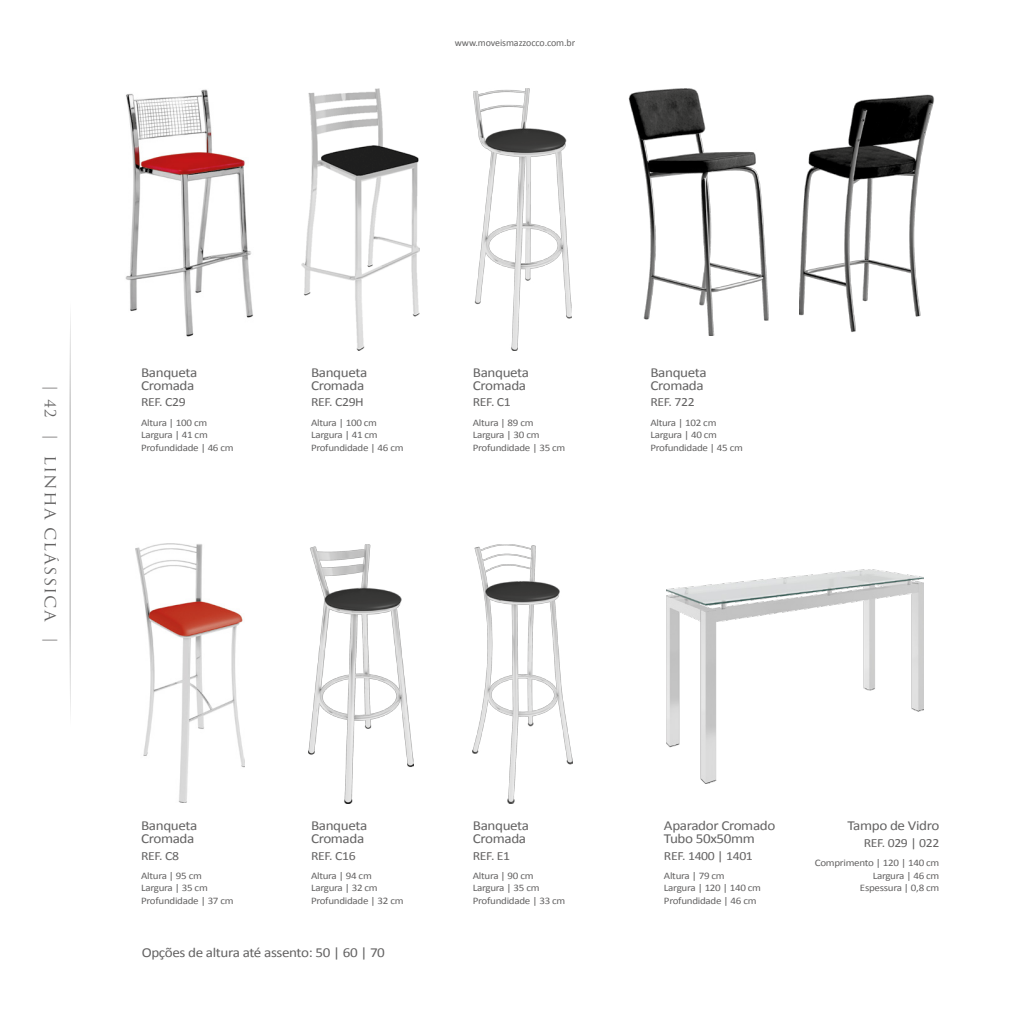
<style>
.page{position:relative;width:1028px;height:1028px;background:#fff}
.page>*{position:absolute;margin:0;border:0;box-sizing:border-box;transform-origin:0 0}
.t1{font:15px "Trajan Pro 3";letter-spacing:.06em;color:#646363;scale:1.1 1}
.t2{font:15px "Trajan Pro 3";letter-spacing:.06em;color:#646363}
.t3{font:13.75px/12.5px "Calibri";letter-spacing:-.025em;color:#646363;scale:1.1 1}
.t4{font:12.5px "Calibri";letter-spacing:-.025em;color:#646363;scale:1.1 1}
.t5{font:10px/12.5px "Calibri";letter-spacing:-.025em;color:#646363;scale:1.1 1}
.t6{font:10px "Calibri";letter-spacing:-.025em;color:#646363}
</style>
<div class="page">
<svg style="left:69px;top:314px;width:2px;height:400px"></svg>
<img style="left:666px;top:569px;width:257px;height:214px">
<img style="left:125px;top:89px;width:128px;height:248px">
<img style="left:308px;top:544px;width:105px;height:260px">
<img style="left:301px;top:89px;width:119px;height:261px">
<img style="left:472px;top:544px;width:100px;height:260px">
<img style="left:473px;top:89px;width:98px;height:261px">
<img style="left:135px;top:543px;width:110px;height:260px">
<img style="left:799px;top:94px;width:135px;height:238px">
<img style="left:628px;top:89px;width:140px;height:246px">
<p class="t6" style="left:455px;top:37px;width:122px">www.moveismazzocco.com.br</p>
<h1 class="t1" style="left:62px;top:384px;width:9px;rotate:90deg">|</h1>
<h1 class="t2" style="left:60px;top:399px;width:19px;rotate:90deg">42</h1>
<h1 class="t1" style="left:60px;top:433px;width:193px;rotate:90deg">| LINHA CLÁSSICA |</h1>
<h2 class="t3" style="left:141px;top:366px;width:53px">Banqueta<br>Cromada</h2>
<h2 class="t3" style="left:311px;top:366px;width:53px">Banqueta<br>Cromada</h2>
<h2 class="t3" style="left:473px;top:366px;width:53px">Banqueta<br>Cromada</h2>
<p class="t4" style="left:141px;top:394px;width:42px">REF. C29</p>
<p class="t4" style="left:311px;top:394px;width:50px">REF. C29H</p>
<p class="t4" style="left:473px;top:394px;width:36px">REF. C1</p>
<p class="t5" style="left:141px;top:416px;width:86px">Altura | 100 cm<br>Largura | 41 cm<br>Profundidade | 46 cm</p>
<p class="t5" style="left:311px;top:416px;width:86px">Altura | 100 cm<br>Largura | 41 cm<br>Profundidade | 46 cm</p>
<p class="t5" style="left:473px;top:416px;width:86px">Altura | 89 cm<br>Largura | 30 cm<br>Profundidade | 35 cm</p>
<h2 class="t3" style="left:141px;top:819px;width:53px">Banqueta<br>Cromada</h2>
<h2 class="t3" style="left:311px;top:819px;width:53px">Banqueta<br>Cromada</h2>
<h2 class="t3" style="left:473px;top:819px;width:53px">Banqueta<br>Cromada</h2>
<p class="t4" style="left:141px;top:847px;width:36px">REF. C8</p>
<p class="t4" style="left:311px;top:847px;width:42px">REF. C16</p>
<p class="t4" style="left:473px;top:847px;width:35px">REF. E1</p>
<p class="t5" style="left:141px;top:869px;width:86px">Altura | 95 cm<br>Largura | 35 cm<br>Profundidade | 37 cm</p>
<p class="t5" style="left:311px;top:869px;width:86px">Altura | 94 cm<br>Largura | 32 cm<br>Profundidade | 32 cm</p>
<p class="t5" style="left:473px;top:869px;width:86px">Altura | 90 cm<br>Largura | 35 cm<br>Profundidade | 33 cm</p>
<h2 class="t3" style="left:142px;top:946px;width:222px">Opções de altura até assento: 50 | 60 | 70</h2>
<h2 class="t3" style="left:650px;top:366px;width:53px">Banqueta<br>Cromada</h2>
<p class="t4" style="left:650px;top:394px;width:42px">REF. 722</p>
<p class="t5" style="left:650px;top:416px;width:86px">Altura | 102 cm<br>Largura | 40 cm<br>Profundidade | 45 cm</p>
<h2 class="t3" style="left:664px;top:819px;width:103px">Aparador Cromado<br>Tubo 50x50mm</h2>
<p class="t4" style="left:664px;top:847px;width:82px">REF. 1400 | 1401</p>
<p class="t5" style="left:664px;top:869px;width:90px">Altura | 79 cm<br>Largura | 120 | 140 cm<br>Profundidade | 46 cm</p>
<h2 class="t3" style="left:847px;top:819px;width:85px">Tampo de Vidro</h2>
<p class="t4" style="left:863px;top:835px;width:70px">REF. 029 | 022</p>
<p class="t5" style="left:814px;top:857px;width:115px;text-align:right">Comprimento | 120 | 140 cm<br>Largura | 46 cm<br>Espessura | 0,8 cm</p>
</div>
